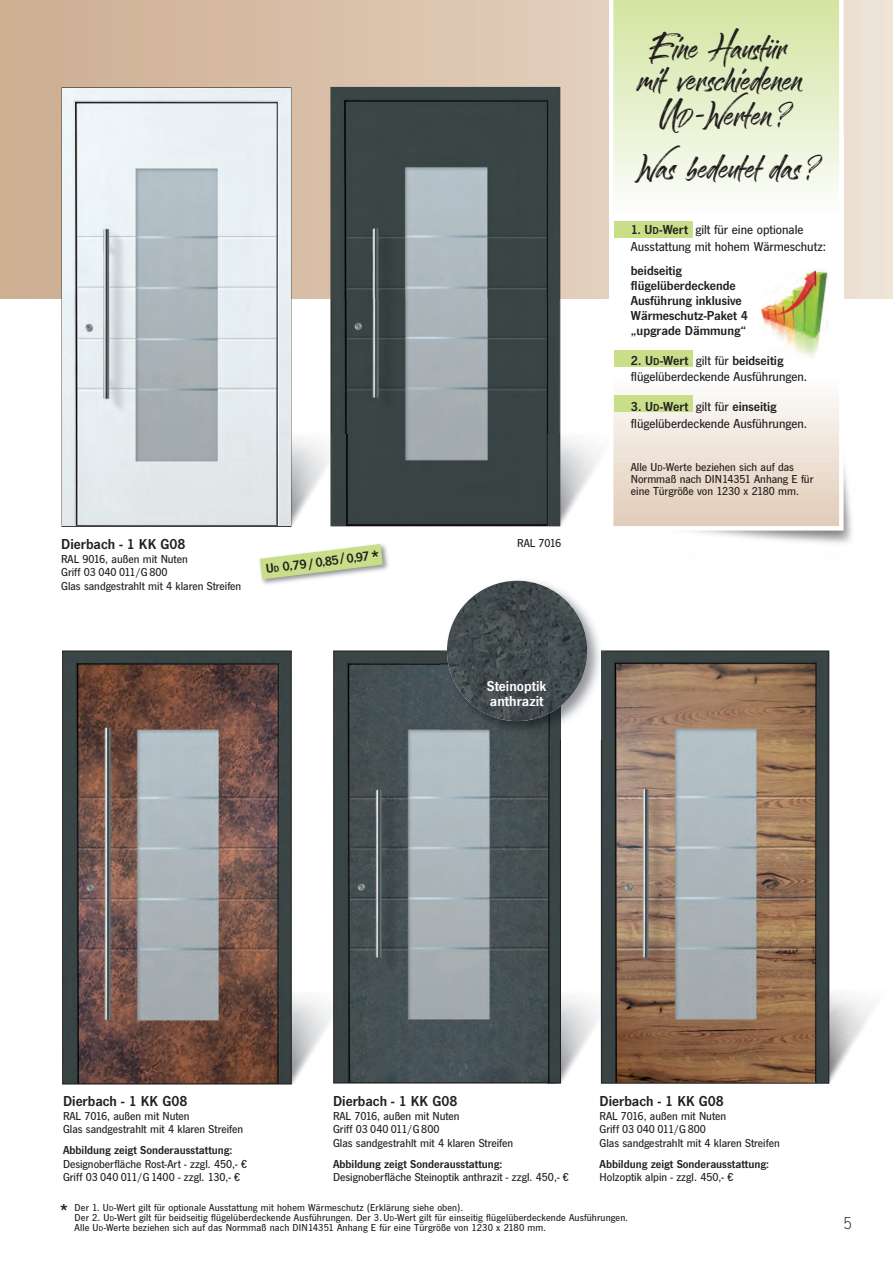
<style>
.page{position:relative;width:893px;height:1263px;background:#fff}
.page>*{position:absolute;margin:0;border:0;box-sizing:border-box;transform-origin:0 0}
.t1{font:43.65px/31.3px "Sandbrush";color:#231f20}
.t2{font:500 24px "News Got T";color:#231f20}
.t3{font:300 18px "News Got T";color:#231f20}
.t4{font:15px "News Got T Dem";color:#231f20}
.t5{font:15px/15px "News Got T Dem";color:#fff}
.t6{font:13.5px/15px "News Got T Dem";color:#231f20}
.t7{font:500 13.5px/16.5px "News Got T";color:#231f20}
.t8{font:500 12px/13.5px "News Got T";color:#231f20}
.t9{font:12px "News Got T Dem";color:#231f20}
.t10{font:500 10.5px/10.2px "News Got T";letter-spacing:.015em;color:#231f20}
.s1{font-size:9px}
.s2{font-family:"News Got T";font-weight:500;font-size:24px}
.s3{font-size:39.3px}
.s4{font-size:26.25px}
.s5{font-size:34.95px}
.s6{font-family:"News Got T Dem";font-weight:400}
.s7{font-family:"News Got T Dem";font-weight:400;font-size:10.5px}
.s8{font-size:10.5px}
.s9{font-family:"News Got T";font-weight:500}
.s10{font-size:7.5px}
</style>
<div class="page">
<svg style="left:0;top:0;width:893px;height:298px;background:#d9c2ac"></svg>
<img style="left:829px;top:990px;width:41px;height:93px">
<img style="left:561px;top:991px;width:40px;height:92px">
<img style="left:292px;top:996px;width:59px;height:88px">
<img style="left:603px;top:653px;width:224px;height:428px">
<div style="left:601px;top:651px;width:228px;height:432px;border:1px solid #231f20"></div>
<img style="left:560px;top:434px;width:40px;height:91px">
<img style="left:291px;top:434px;width:40px;height:92px">
<img style="left:331px;top:88px;width:228px;height:437px">
<img style="left:62px;top:88px;width:228px;height:438px">
<img style="left:259px;top:544px;width:130px;height:41px">
<svg style="left:260px;top:544px;width:123px;height:35px"></svg>
<img style="left:64px;top:653px;width:226px;height:429px">
<div style="left:62px;top:651px;width:230px;height:433px;border:1px solid #231f20"></div>
<img style="left:335px;top:653px;width:224px;height:428px">
<div style="left:333px;top:651px;width:228px;height:432px;border:1px solid #231f20"></div>
<img style="left:693px;top:465px;width:159px;height:78px">
<div style="left:613px;top:378px;width:226px;height:148px;background:linear-gradient(to bottom,#fdfdfb,#e1ccb8)"></div>
<div style="left:609px;top:135px;width:235px;height:239px;background:#fff"></div>
<img style="left:760px;top:270px;width:68px;height:89px">
<div style="left:614px;top:221px;width:79px;height:17px;background:#c8de88"></div>
<div style="left:614px;top:350px;width:79px;height:17px;background:#c8de88"></div>
<div style="left:614px;top:395px;width:79px;height:17px;background:#c8de88"></div>
<svg style="left:609px;top:0;width:235px;height:196px;background:#e6f0cb"></svg>
<img style="left:441px;top:580px;width:165px;height:144px">
<img style="left:601px;top:651px;width:1px;height:88px">
<img style="left:602px;top:651px;width:4px;height:88px">
<img style="left:441px;top:651px;width:120px;height:88px">
<img style="left:447px;top:581px;width:140px;height:140px;border-radius:50%">
<p class="t4" style="left:61px;top:535px;width:126px">Dierbach - 1 KK G08</p>
<p class="t8" style="left:517px;top:536px;width:46px">RAL 7016</p>
<p class="t8" style="left:61px;top:552px;width:182px">RAL 9016, außen mit Nuten<br>Griff 03 040 011/G 800<br>Glas sandgestrahlt mit 4 klaren Streifen</p>
<p class="t6" style="left:265px;top:561px;width:116px;rotate:-7deg">U<span class="s1">D</span> 0,79/0,85/0,97<span class="s2">*</span></p>
<p class="t5" style="left:487px;top:678px;width:61px">Steinoptik anthrazit</p>
<h1 class="t1" style="left:637px;top:26px;width:166px">Eine Hausl-ür mil- verschiedenen</h1>
<h1 class="t1" style="left:637px;top:83px;width:183px;line-height:52.5px;text-align:center"><span class="s3">U</span><span class="s4">D</span>-<span class="s5">W</span>erl-en?<br><span class="s5">W</span>as bedeul-el-das?</h1>
<p class="t7" style="left:631px;top:221px;width:197px"><span class="s6">1. U</span><span class="s7">D</span><span class="s6">-Wert</span> gilt für eine optionale<br>Ausstattung mit hohem Wärmeschutz:</p>
<p class="t6" style="left:631px;top:263px;width:119px">beidseitig flügelüberdeckende<br>Ausführung inklusive<br>Wärmeschutz-Paket 4 „upgrade Dämmung“</p>
<p class="t6" style="left:631px;top:353px;width:154px">2. U<span class="s8">D</span>-Wert <span class="s9">gilt für</span> beidseitig</p>
<p class="t7" style="left:631px;top:368px;width:178px">flügelüberdeckende Ausführungen.</p>
<p class="t6" style="left:631px;top:399px;width:147px">3. U<span class="s8">D</span>-Wert <span class="s9">gilt für</span> einseitig</p>
<p class="t7" style="left:631px;top:415px;width:178px">flügelüberdeckende Ausführungen.</p>
<p class="t8" style="left:631px;top:461px;width:184px;line-height:12px">Alle U<span class="s1">D</span>-Werte beziehen sich auf das<br>Normmaß nach DIN14351 Anhang E für eine Türgröße von 1230 x 2180 mm.</p>
<p class="t4" style="left:63px;top:1092px;width:126px">Dierbach - 1 KK G08</p>
<p class="t8" style="left:63px;top:1109px;width:182px">RAL 7016, außen mit Nuten<br>Glas sandgestrahlt mit 4 klaren Streifen</p>
<p class="t9" style="left:63px;top:1143px;width:171px">Abbildung zeigt Sonderausstattung:</p>
<p class="t8" style="left:63px;top:1157px;width:186px">Designoberfläche Rost-Art - zzgl. 450,- €<br>Griff 03 040 011/G 1400 - zzgl. 130,- €</p>
<p class="t4" style="left:333px;top:1092px;width:126px">Dierbach - 1 KK G08</p>
<p class="t8" style="left:333px;top:1109px;width:182px">RAL 7016, außen mit Nuten<br>Griff 03 040 011/G 800<br>Glas sandgestrahlt mit 4 klaren Streifen</p>
<p class="t9" style="left:333px;top:1157px;width:171px">Abbildung zeigt Sonderausstattung:</p>
<p class="t8" style="left:333px;top:1170px;width:237px">Designoberfläche Steinoptik anthrazit - zzgl. 450,- €</p>
<p class="t4" style="left:600px;top:1092px;width:126px">Dierbach - 1 KK G08</p>
<p class="t8" style="left:600px;top:1109px;width:182px">RAL 7016, außen mit Nuten<br>Griff 03 040 011/G 800<br>Glas sandgestrahlt mit 4 klaren Streifen</p>
<p class="t9" style="left:600px;top:1156px;width:171px">Abbildung zeigt Sonderausstattung:</p>
<p class="t8" style="left:600px;top:1170px;width:135px">Holzoptik alpin - zzgl. 450,- €</p>
<p class="t10" style="left:75px;top:1202px;width:555px">Der 1. U<span class="s10">D</span>-Wert gilt für optionale Ausstattung mit hohem Wärmeschutz (Erklärung siehe oben).<br>Der 2. U<span class="s10">D</span>-Wert gilt für beidseitig flügelüberdeckende Ausführungen. Der 3. U<span class="s10">D</span>-Wert gilt für einseitig flügelüberdeckende Ausführungen.<br>Alle U<span class="s10">D</span>-Werte beziehen sich auf das Normmaß nach DIN14351 Anhang E für eine Türgröße von 1230 x 2180 mm.</p>
<h2 class="t2" style="left:60px;top:1198px;width:10px">*</h2>
<h3 class="t3" style="left:843px;top:1213px;width:10px">5</h3>
</div>
